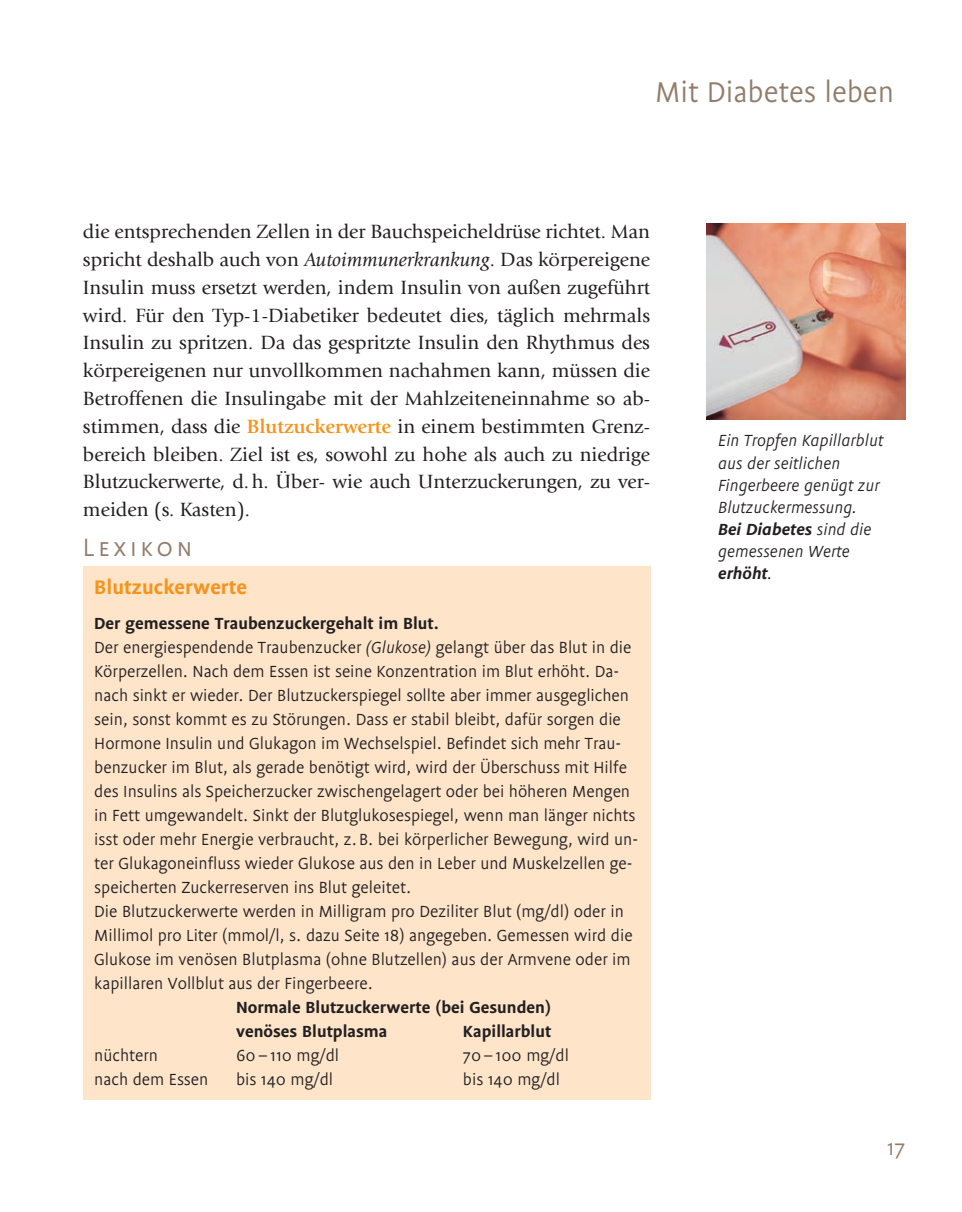
<style>
.page{position:relative;width:962px;height:1212px;background:#fff}
.page>*{position:absolute;margin:0;border:0;box-sizing:border-box;transform-origin:0 0}
.t1{font:32px "Flex";color:#927d6c}
.t2{font:28px "Flex";letter-spacing:.14em;color:#927d6c}
.t3{font:24px "Flex";color:#927d6c}
.t4{font:700 22px "Flex";color:#f7931d}
.t5{font:20px/27.8px "Giovanni Std";color:#231f20;text-align:justify}
.t6{font:18px/24px "Flex";color:#231f20}
.t7{font:italic 18px/22.2px "Flex";color:#231f20}
.t8{font:700 18px/24px "Flex";color:#231f20}
.s1{font-style:italic}
.s2{font-weight:700;color:#f7931d}
.s3{font-weight:700}
</style>
<div class="page">
<div style="left:83px;top:566px;width:567px;height:533px;background:#fee5ca"></div>
<img style="left:707px;top:223px;width:198px;height:196px">
<h1 class="t1" style="left:655px;top:74px;width:240px">Mit Diabetes leben</h1>
<p class="t5" style="left:83px;top:218px;width:568px">die entsprechenden Zellen in der Bauchspeicheldrüse richtet. Man spricht deshalb auch von <span class="s1">Autoimmunerkrankung</span>. Das körpereigene Insulin muss ersetzt werden, indem Insulin von außen zugeführt wird. Für den Typ-1-Diabetiker bedeutet dies, täglich mehrmals Insulin zu spritzen. Da das gespritzte Insulin den Rhythmus des körpereigenen nur unvollkommen nachahmen kann, müssen die Betroffenen die Insulingabe mit der Mahlzeiteneinnahme so ab&shy;stimmen, dass die <span class="s2">Blutzuckerwerte</span> in einem bestimmten Grenz&shy;bereich bleiben. Ziel ist es, sowohl zu hohe als auch zu niedrige Blutzuckerwerte, d.h. Über- wie auch Unterzuckerungen, zu ver&shy;meiden (s. Kasten).</p>
<h2 class="t2" style="left:83px;top:531px;width:111px">Lexikon</h2>
<p class="t4" style="left:94px;top:574px;width:154px">Blutzuckerwerte</p>
<p class="t6" style="left:94px;top:612px;width:545px"><span class="s3">Der gemessene Traubenzuckergehalt im Blut.<br></span>Der energiespendende Traubenzucker <span class="s1">(Glukose)</span> gelangt über das Blut in die Körperzellen. Nach dem Essen ist seine Konzentration im Blut erhöht. Da&shy;nach sinkt er wieder. Der Blutzuckerspiegel sollte aber immer ausgeglichen sein, sonst kommt es zu Störungen. Dass er stabil bleibt, dafür sorgen die Hormone Insulin und Glukagon im Wechselspiel. Befindet sich mehr Trau&shy;benzucker im Blut, als gerade benötigt wird, wird der Überschuss mit Hilfe des Insulins als Speicherzucker zwischengelagert oder bei höheren Mengen in Fett umgewandelt. Sinkt der Blutglukosespiegel, wenn man länger nichts isst oder mehr Energie verbraucht, z. B. bei körperlicher Bewegung, wird un&shy;ter Glukagoneinfluss wieder Glukose aus den in Leber und Muskelzellen ge&shy;speicherten Zuckerreserven ins Blut geleitet.<br>Die Blutzuckerwerte werden in Milligram pro Deziliter Blut (mg/dl) oder in Millimol pro Liter (mmol/l, s. dazu Seite 18) angegeben. Gemessen wird die Glukose im venösen Blutplasma (ohne Blutzellen) aus der Armvene oder im kapillaren Vollblut aus der Fingerbeere.</p>
<p class="t8" style="left:236px;top:995px;width:316px">Normale Blutzuckerwerte (bei Gesunden) venöses Blutplasma</p>
<p class="t8" style="left:463px;top:1019px;width:90px">Kapillarblut</p>
<p class="t6" style="left:94px;top:1044px;width:65px">nüchtern</p>
<p class="t6" style="left:236px;top:1044px;width:105px">60 – 110 mg/dl</p>
<p class="t6" style="left:463px;top:1044px;width:108px">70 – 100 mg/dl</p>
<p class="t6" style="left:94px;top:1068px;width:116px">nach dem Essen</p>
<p class="t6" style="left:236px;top:1068px;width:99px">bis 140 mg/dl</p>
<p class="t6" style="left:463px;top:1068px;width:99px">bis 140 mg/dl</p>
<p class="t7" style="left:718px;top:430px;width:167px">Ein Tropfen Kapillarblut aus der seitlichen<br>Fingerbeere genügt zur<br>Blutzuckermessung.<br><span class="s3">Bei Diabetes</span> sind die gemessenen Werte <span class="s3">erhöht</span>.</p>
<h3 class="t3" style="left:887px;top:1134px;width:20px">17</h3>
</div>
